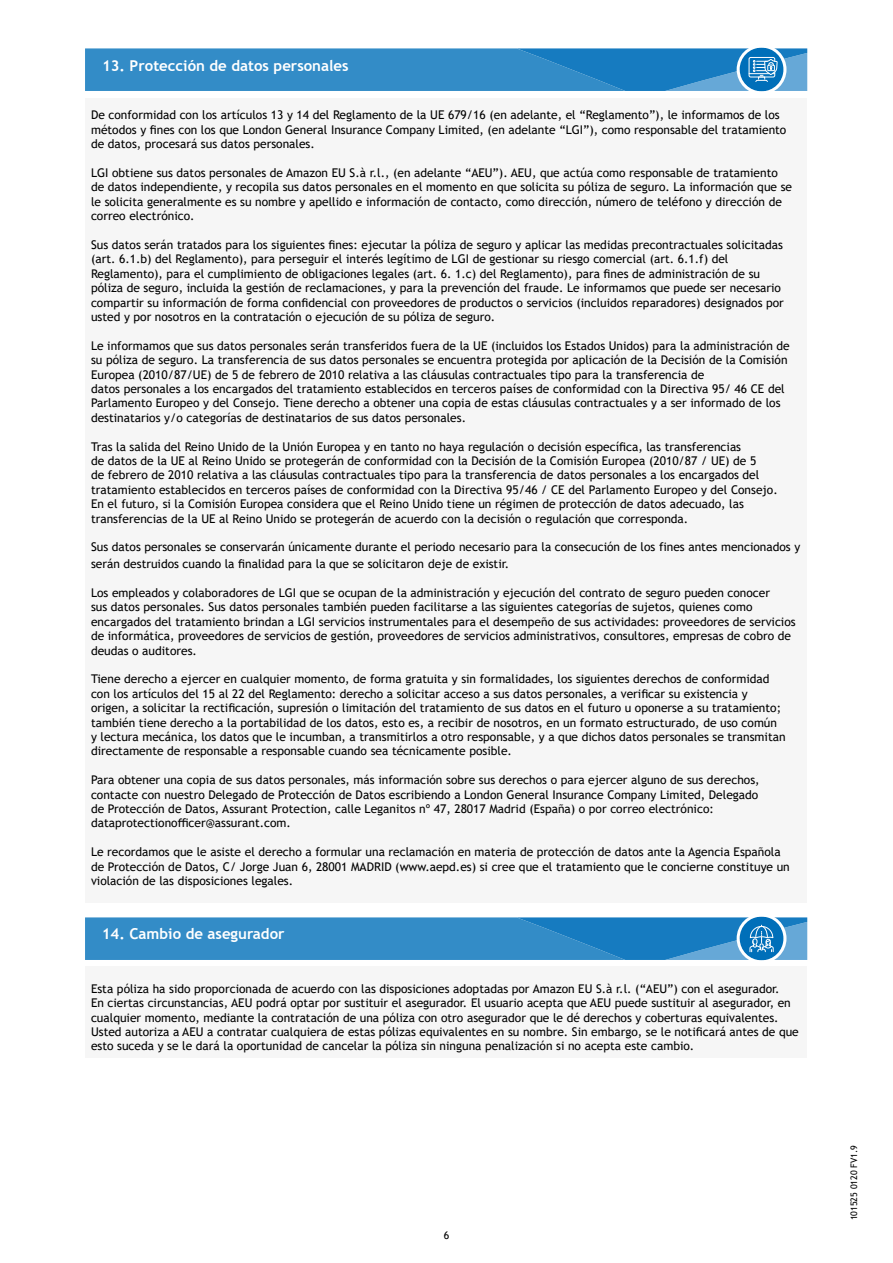
<style>
.page{position:relative;width:893px;height:1263px;background:#fff}
.page>*{position:absolute;margin:0;border:0;box-sizing:border-box;transform-origin:0 0}
.t1{font:700 15px "Trebuchet MS";color:#fff}
.t2{font:12px/14.4px "Trebuchet MS";color:#000}
.t3{font:10.5px "Trebuchet MS";color:#000}
.t4{font:9px "Trebuchet MS";color:#000}
</style>
<div class="page">
<svg style="left:85px;top:47px;width:722px;height:45px;background:#3c91c9"></svg>
<svg style="left:85px;top:916px;width:722px;height:45px;background:#3c90c9"></svg>
<div style="left:85px;top:98px;width:721px;height:804px;background:#f6f6f6"></div>
<div style="left:85px;top:966px;width:721px;height:92px;background:#f6f6f6"></div>
<p class="t1" style="left:102px;top:56px;width:248px">13. Protección de datos personales</p>
<p class="t2" style="left:91px;top:108px;width:697px">De conformidad con los artículos 13 y 14 del Reglamento de la UE 679/16 (en adelante, el “Reglamento”), le informamos de los métodos y fines con los que London General Insurance Company Limited, (en adelante “LGI”), como responsable del tratamiento de datos, procesará sus datos personales.</p>
<p class="t2" style="left:91px;top:165px;width:703px">LGI obtiene sus datos personales de Amazon EU S.à r.l., (en adelante “AEU”). AEU, que actúa como responsable de tratamiento de datos independiente, y recopila sus datos personales en el momento en que solicita su póliza de seguro. La información que se le solicita generalmente es su nombre y apellido e información de contacto, como dirección, número de teléfono y dirección de correo electrónico.</p>
<p class="t2" style="left:91px;top:237px;width:694px">Sus datos serán tratados para los siguientes fines: ejecutar la póliza de seguro y aplicar las medidas precontractuales solicitadas (art. 6.1.b) del Reglamento), para perseguir el interés legítimo de LGI de gestionar su riesgo comercial (art. 6.1.f) del Reglamento), para el cumplimiento de obligaciones legales (art. 6. 1.c) del Reglamento), para fines de administración de su póliza de seguro, incluida la gestión de reclamaciones, y para la prevención del fraude. Le informamos que puede ser necesario compartir su información de forma confidencial con proveedores de productos o servicios (incluidos reparadores) designados por usted y por nosotros en la contratación o ejecución de su póliza de seguro.</p>
<p class="t2" style="left:91px;top:338px;width:700px">Le informamos que sus datos personales serán transferidos fuera de la UE (incluidos los Estados Unidos) para la administración de su póliza de seguro. La transferencia de sus datos personales se encuentra protegida por aplicación de la Decisión de la Comisión Europea (2010/87/UE) de 5 de febrero de 2010 relativa a las cláusulas contractuales tipo para la transferencia de<br>datos personales a los encargados del tratamiento establecidos en terceros países de conformidad con la Directiva 95/ 46 CE del Parlamento Europeo y del Consejo. Tiene derecho a obtener una copia de estas cláusulas contractuales y a ser informado de los destinatarios y/o categorías de destinatarios de sus datos personales.</p>
<p class="t2" style="left:91px;top:439px;width:688px">Tras la salida del Reino Unido de la Unión Europea y en tanto no haya regulación o decisión específica, las transferencias<br>de datos de la UE al Reino Unido se protegerán de conformidad con la Decisión de la Comisión Europea (2010/87 / UE) de 5<br>de febrero de 2010 relativa a las cláusulas contractuales tipo para la transferencia de datos personales a los encargados del tratamiento establecidos en terceros países de conformidad con la Directiva 95/46 / CE del Parlamento Europeo y del Consejo.<br>En el futuro, si la Comisión Europea considera que el Reino Unido tiene un régimen de protección de datos adecuado, las transferencias de la UE al Reino Unido se protegerán de acuerdo con la decisión o regulación que corresponda.</p>
<p class="t2" style="left:91px;top:539px;width:711px;line-height:16.8px">Sus datos personales se conservarán únicamente durante el periodo necesario para la consecución de los fines antes mencionados y serán destruidos cuando la finalidad para la que se solicitaron deje de existir.</p>
<p class="t2" style="left:91px;top:585px;width:706px">Los empleados y colaboradores de LGI que se ocupan de la administración y ejecución del contrato de seguro pueden conocer<br>sus datos personales. Sus datos personales también pueden facilitarse a las siguientes categorías de sujetos, quienes como encargados del tratamiento brindan a LGI servicios instrumentales para el desempeño de sus actividades: proveedores de servicios de informática, proveedores de servicios de gestión, proveedores de servicios administrativos, consultores, empresas de cobro de deudas o auditores.</p>
<p class="t2" style="left:91px;top:672px;width:696px">Tiene derecho a ejercer en cualquier momento, de forma gratuita y sin formalidades, los siguientes derechos de conformidad con los artículos del 15 al 22 del Reglamento: derecho a solicitar acceso a sus datos personales, a verificar su existencia y origen, a solicitar la rectificación, supresión o limitación del tratamiento de sus datos en el futuro u oponerse a su tratamiento; también tiene derecho a la portabilidad de los datos, esto es, a recibir de nosotros, en un formato estructurado, de uso común y lectura mecánica, los datos que le incumban, a transmitirlos a otro responsable, y a que dichos datos personales se transmitan directamente de responsable a responsable cuando sea técnicamente posible.</p>
<p class="t2" style="left:91px;top:773px;width:670px">Para obtener una copia de sus datos personales, más información sobre sus derechos o para ejercer alguno de sus derechos, contacte con nuestro Delegado de Protección de Datos escribiendo a London General Insurance Company Limited, Delegado de Protección de Datos, Assurant Protection, calle Leganitos nº 47, 28017 Madrid (España) o por correo electrónico: dataprotectionofficer@assurant.com.</p>
<p class="t2" style="left:91px;top:845px;width:700px">Le recordamos que le asiste el derecho a formular una reclamación en materia de protección de datos ante la Agencia Española de Protección de Datos, C/ Jorge Juan 6, 28001 MADRID (www.aepd.es) si cree que el tratamiento que le concierne constituye un violación de las disposiciones legales.</p>
<p class="t1" style="left:102px;top:924px;width:184px">14. Cambio de asegurador</p>
<p class="t2" style="left:91px;top:981px;width:709px">Esta póliza ha sido proporcionada de acuerdo con las disposiciones adoptadas por Amazon EU S.à r.l. (“AEU”) con el asegurador.<br>En ciertas circunstancias, AEU podrá optar por sustituir el asegurador. El usuario acepta que AEU puede sustituir al asegurador, en cualquier momento, mediante la contratación de una póliza con otro asegurador que le dé derechos y coberturas equivalentes.<br>Usted autoriza a AEU a contratar cualquiera de estas pólizas equivalentes en su nombre. Sin embargo, se le notificará antes de que esto suceda y se le dará la oportunidad de cancelar la póliza sin ninguna penalización si no acepta este cambio.</p>
<p class="t3" style="left:444px;top:1228px;width:7px">6</p>
<p class="t4" style="left:848px;top:1220px;width:77px;rotate:-90deg">101525 0120 FV1.9</p>
</div>
